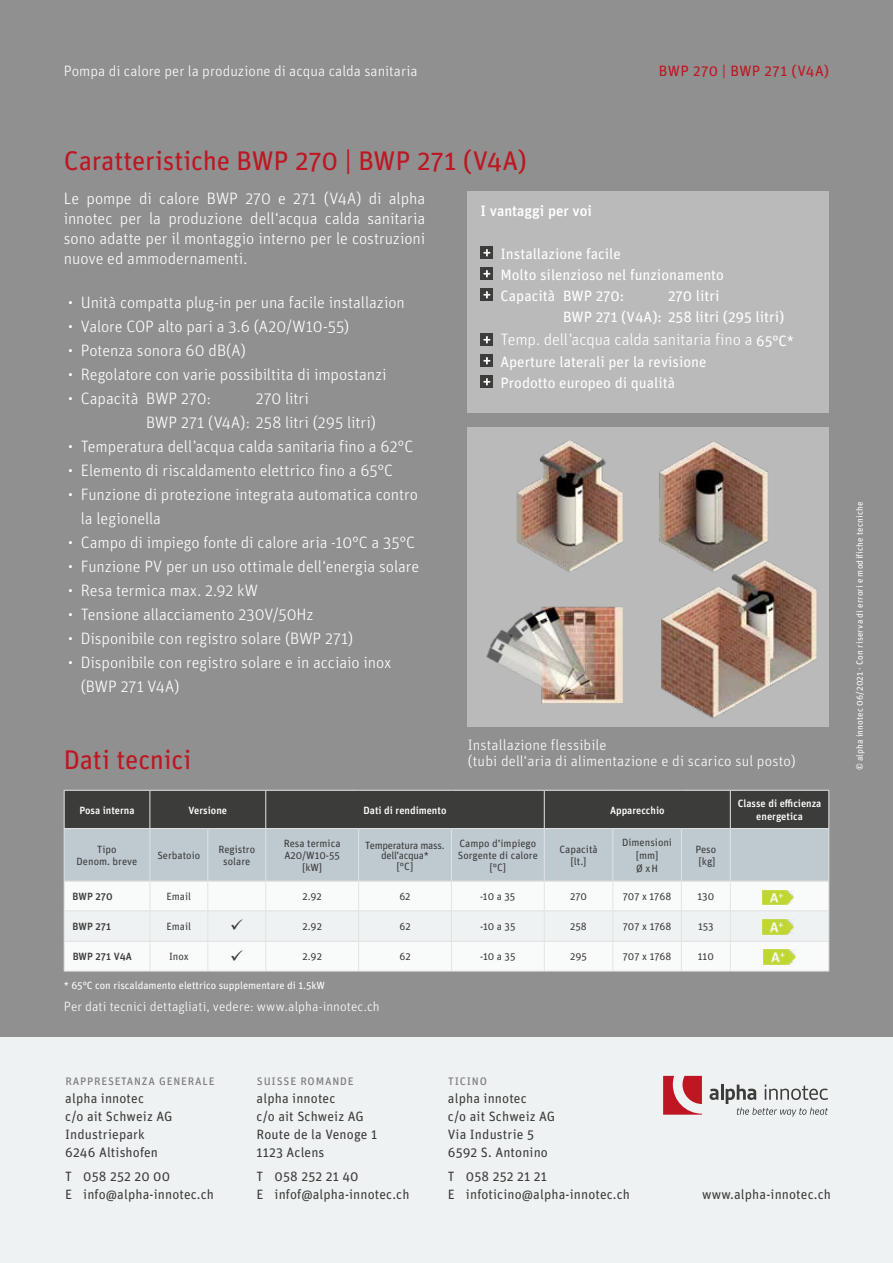
<style>
.page{position:relative;width:893px;height:1263px;background:#909090}
.page>*{position:absolute;margin:0;border:0;box-sizing:border-box;transform-origin:0 0}
.t1{font:27px "Unit Pro";letter-spacing:-.005em;color:#be1622}
.t2{font:300 16.5px/19.8px "Unit Pro";letter-spacing:-.005em;color:#fff}
.t3{font:15px/21px "Unit Pro";color:#fff}
.t4{font:300 15px/16.5px "Unit Pro";letter-spacing:.01em;color:#fff}
.t5{font:15px "Unit Pro";letter-spacing:.03em;color:#be1622}
.t6{font:500 15px "Unit Pro";color:#fff}
.t7{font:13.5px/18px "Unit Pro";letter-spacing:.01em;color:#3c3c3b}
.t8{font:300 13.5px "Unit Pro";letter-spacing:.005em;color:#fff}
.t9{font:13.5px "Unit Pro";letter-spacing:.01em;color:#818080}
.t10{font:10.5px/12.8px "Unit Pro";color:#3c3c3b;text-align:center}
.t11{font:500 10.5px/12.8px "Unit Pro";color:#fff;text-align:center}
.t12{font:10.5px "Unit Pro";color:#fff}
.t13{font:10.5px/10.5px "Unit Pro";letter-spacing:-.025em;color:#3c3c3b;text-align:center}
.t14{font:500 10.5px "Unit Pro";color:#3c3c3b}
.t15{font:9px "Unit Pro";letter-spacing:.025em;color:#fff}
.s1{font-weight:400;font-size:15px}
</style>
<div class="page">
<div style="left:0;top:1037px;width:893px;height:226px;background:#eff2f3"></div>
<svg style="left:663px;top:1076px;width:39px;height:39px"></svg>
<svg style="left:709px;top:1084px;width:119px;height:33px"></svg>
<div style="left:468px;top:191px;width:361px;height:221px;background:#bababa"></div>
<div style="left:480px;top:246px;width:13px;height:13px;background:#3c3c3b"></div>
<svg style="left:483px;top:249px;width:7px;height:7px"></svg>
<div style="left:480px;top:267px;width:13px;height:13px;background:#3c3c3b"></div>
<svg style="left:483px;top:270px;width:7px;height:7px"></svg>
<div style="left:480px;top:288px;width:13px;height:13px;background:#3c3c3b"></div>
<svg style="left:483px;top:291px;width:7px;height:7px"></svg>
<div style="left:480px;top:333px;width:13px;height:13px;background:#3c3c3b"></div>
<svg style="left:483px;top:336px;width:7px;height:7px"></svg>
<div style="left:480px;top:354px;width:13px;height:13px;background:#3c3c3b"></div>
<svg style="left:483px;top:357px;width:7px;height:7px"></svg>
<div style="left:480px;top:375px;width:13px;height:13px;background:#3c3c3b"></div>
<svg style="left:483px;top:378px;width:7px;height:7px"></svg>
<hr style="left:64px;top:971px;width:86px;height:1px;background:#e3e3e3">
<hr style="left:150px;top:971px;width:58px;height:1px;background:#e3e3e3">
<hr style="left:208px;top:971px;width:58px;height:1px;background:#e3e3e3">
<hr style="left:266px;top:971px;width:93px;height:1px;background:#e3e3e3">
<hr style="left:359px;top:971px;width:92px;height:1px;background:#e3e3e3">
<hr style="left:451px;top:971px;width:93px;height:1px;background:#e3e3e3">
<hr style="left:544px;top:971px;width:69px;height:1px;background:#e3e3e3">
<hr style="left:613px;top:971px;width:68px;height:1px;background:#e3e3e3">
<hr style="left:681px;top:971px;width:49px;height:1px;background:#e3e3e3">
<hr style="left:730px;top:971px;width:99px;height:1px;background:#e3e3e3">
<div style="left:468px;top:428px;width:361px;height:299px;background:#bababa"></div>
<img style="left:661px;top:562px;width:156px;height:156px">
<img style="left:659px;top:441px;width:110px;height:133px">
<img style="left:516px;top:440px;width:107px;height:132px">
<img style="left:486px;top:606px;width:137px;height:98px">
<svg style="left:64px;top:790px;width:765px;height:181px;background:#bfc3c4"></svg>
<p class="t4" style="left:64px;top:62px;width:355px">Pompa di calore per la produzione di acqua calda sanitaria</p>
<p class="t5" style="left:659px;top:60px;width:172px">BWP 270 | BWP 271 (V4A)</p>
<h1 class="t1" style="left:64px;top:142px;width:465px">Caratteristiche BWP 270 | BWP 271 (V4A)</h1>
<p class="t2" style="left:64px;top:188px;width:363px;text-align:justify">Le pompe di calore BWP 270 e 271 (V4A) di alpha innotec per la produzione dell‘acqua calda sanitaria sono adatte per il montaggio interno per le costruzioni nuove ed ammodernamenti.</p>
<p class="t2" style="left:68px;top:292px;width:338px">• Unità compatta plug-in per una facile installazion</p>
<p class="t2" style="left:68px;top:316px;width:283px">• Valore COP alto pari a 3.6 (A20/W10-55)</p>
<p class="t2" style="left:68px;top:340px;width:179px">• Potenza sonora 60 dB(A)</p>
<p class="t2" style="left:68px;top:364px;width:320px">• Regolatore con varie possibiltita di impostanzi</p>
<p class="t2" style="left:68px;top:388px;width:144px">• Capacità BWP 270:</p>
<p class="t6" style="left:480px;top:200px;width:113px">I vantaggi per voi</p>
<p class="t3" style="left:500px;top:243px;width:225px">Installazione facile<br>Molto silenzioso nel funzionamento<br>Capacità BWP 270:</p>
<p class="t3" style="left:563px;top:285px;width:223px;text-indent:105px">270 litri<br>BWP 271 (V4A): 258 litri (295 litri)</p>
<p class="t2" style="left:500px;top:329px;width:295px">Temp. dell’acqua calda sanitaria fino a <span class="s1">65°C*</span></p>
<p class="t3" style="left:500px;top:351px;width:207px">Aperture laterali per la revisione<br>Prodotto europeo di qualità</p>
<p class="t2" style="left:146px;top:386px;width:231px;line-height:24px;text-indent:110px">270 litri<br>BWP 271 (V4A): 258 litri (295 litri)</p>
<p class="t2" style="left:68px;top:436px;width:347px">• Temperatura dell’acqua calda sanitaria fino a 62°C</p>
<p class="t2" style="left:68px;top:460px;width:327px">• Elemento di riscaldamento elettrico fino a 65°C</p>
<p class="t2" style="left:81px;top:482px;width:339px;line-height:24px;text-indent:-13px">• Funzione di protezione integrata automatica contro la legionella</p>
<p class="t2" style="left:68px;top:532px;width:349px">• Campo di impiego fonte di calore aria -10°C a 35°C</p>
<p class="t2" style="left:68px;top:556px;width:353px">• Funzione PV per un uso ottimale dell‘energia solare</p>
<p class="t2" style="left:68px;top:580px;width:191px">• Resa termica max. 2.92 kW</p>
<p class="t2" style="left:68px;top:604px;width:247px">• Tensione allacciamento 230V/50Hz</p>
<p class="t2" style="left:68px;top:628px;width:287px">• Disponibile con registro solare (BWP 271)</p>
<p class="t2" style="left:81px;top:650px;width:312px;line-height:24px;text-indent:-13px">• Disponibile con registro solare e in acciaio inox (BWP 271 V4A)</p>
<h1 class="t1" style="left:64px;top:740px;width:129px">Dati tecnici</h1>
<p class="t4" style="left:468px;top:736px;width:329px">Installazione flessibile<br>(tubi dell‘aria di alimentazione e di scarico sul posto)</p>
<p class="t11" style="left:79px;top:803px;width:57px">Posa interna</p>
<p class="t11" style="left:189px;top:803px;width:40px">Versione</p>
<p class="t11" style="left:364px;top:803px;width:84px">Dati di rendimento</p>
<p class="t11" style="left:610px;top:803px;width:56px">Apparecchio</p>
<p class="t11" style="left:738px;top:797px;width:85px">Classe di efficienza energetica</p>
<p class="t10" style="left:77px;top:842px;width:62px">Tipo<br>Denom. breve</p>
<p class="t10" style="left:157px;top:848px;width:44px">Serbatoio</p>
<p class="t10" style="left:218px;top:842px;width:38px">Registro solare</p>
<p class="t10" style="left:284px;top:837px;width:58px;line-height:12px">Resa termica<br>A20/W10-55 [kW]</p>
<p class="t13" style="left:365px;top:839px;width:81px">Temperatura mass. dell’acqua*<br>[°C]</p>
<p class="t10" style="left:458px;top:836px;width:82px;line-height:12.3px">Campo d’impiego<br>Sorgente di calore [°C]</p>
<p class="t10" style="left:559px;top:843px;width:40px;line-height:12px">Capacità [lt.]</p>
<p class="t10" style="left:622px;top:836px;width:51px">Dimensioni [mm]<br>Ø xH</p>
<p class="t10" style="left:695px;top:842px;width:22px">Peso [kg]</p>
<p class="t14" style="left:73px;top:889px;width:42px">BWP 270</p>
<p class="t10" style="left:166px;top:890px;width:26px">Email</p>
<p class="t10" style="left:302px;top:890px;width:21px">2.92</p>
<p class="t10" style="left:399px;top:890px;width:13px">62</p>
<p class="t10" style="left:480px;top:890px;width:37px">-10 a 35</p>
<p class="t10" style="left:570px;top:890px;width:18px">270</p>
<p class="t10" style="left:623px;top:890px;width:50px">707 x 1768</p>
<p class="t10" style="left:697px;top:890px;width:18px">130</p>
<p class="t14" style="left:73px;top:919px;width:40px">BWP 271</p>
<p class="t10" style="left:166px;top:920px;width:26px">Email</p>
<p class="t10" style="left:302px;top:920px;width:21px">2.92</p>
<p class="t10" style="left:399px;top:920px;width:13px">62</p>
<p class="t10" style="left:480px;top:920px;width:37px">-10 a 35</p>
<p class="t10" style="left:570px;top:920px;width:18px">258</p>
<p class="t10" style="left:623px;top:920px;width:50px">707 x 1768</p>
<p class="t10" style="left:698px;top:920px;width:17px">153</p>
<p class="t14" style="left:73px;top:949px;width:61px">BWP 271 V4A</p>
<p class="t10" style="left:169px;top:950px;width:21px">Inox</p>
<p class="t10" style="left:302px;top:950px;width:21px">2.92</p>
<p class="t10" style="left:399px;top:950px;width:13px">62</p>
<p class="t10" style="left:480px;top:950px;width:37px">-10 a 35</p>
<p class="t10" style="left:570px;top:950px;width:18px">295</p>
<p class="t10" style="left:623px;top:950px;width:50px">707 x 1768</p>
<p class="t10" style="left:698px;top:950px;width:18px">110</p>
<p class="t12" style="left:64px;top:978px;width:263px">* 65°C con riscaldamento elettrico supplementare di 1.5kW</p>
<p class="t8" style="left:64px;top:998px;width:317px">Per dati tecnici dettagliati, vedere: www.alpha-innotec.ch</p>
<p class="t9" style="left:65px;top:1071px;width:151px">rappresetanza generale</p>
<p class="t7" style="left:65px;top:1088px;width:109px">alpha innotec<br>c/o ait Schweiz AG<br>Industriepark<br>6246 Altishofen</p>
<p class="t7" style="left:65px;top:1166px;width:150px">T 058 252 20 00<br>E info@alpha-innotec.ch</p>
<p class="t9" style="left:257px;top:1071px;width:99px">suisse romande</p>
<p class="t7" style="left:257px;top:1088px;width:122px">alpha innotec<br>c/o ait Schweiz AG<br>Route de la Venoge 1<br>1123 Aclens</p>
<p class="t7" style="left:257px;top:1166px;width:154px">T 058 252 21 40<br>E infof@alpha-innotec.ch</p>
<p class="t9" style="left:448px;top:1071px;width:41px">ticino</p>
<p class="t7" style="left:448px;top:1088px;width:109px">alpha innotec<br>c/o ait Schweiz AG<br>Via Industrie 5<br>6592 S. Antonino</p>
<p class="t7" style="left:448px;top:1166px;width:184px">T 058 252 21 21<br>E infoticino@alpha-innotec.ch</p>
<p class="t7" style="left:702px;top:1184px;width:130px">www.alpha-innotec.ch</p>
<p class="t15" style="left:853px;top:770px;width:270px;rotate:-90deg">© alpha innotec 06/2021 · Con riserva di errori e modifiche tecniche</p>
</div>
